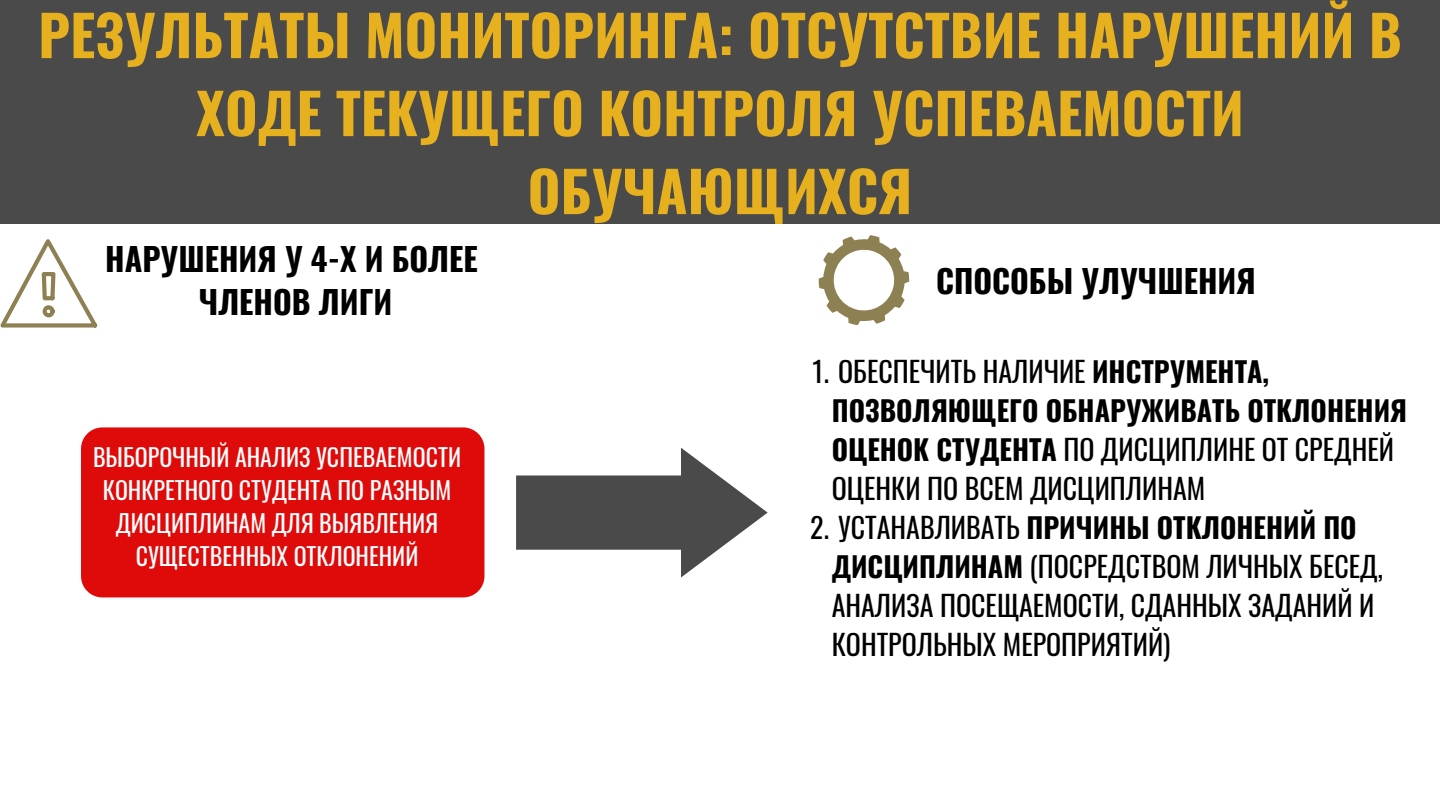
<style>
.page{position:relative;width:1440px;height:810px;background:#fff}
.page>*{position:absolute;margin:0;border:0;box-sizing:border-box;transform-origin:0 0}
.t1{font:700 56px/78px "Oswald";color:#e6b01e;text-align:center}
.t2{font:700 32px/43.7px "Oswald";color:#000;text-align:center}
.t3{font:28px/39px "Oswald";color:#000}
.t4{font:24px/33px "Oswald";color:#fff;text-align:center}
.s1{font-weight:700}
</style>
<div class="page">
<div style="left:0;top:0;width:1440px;height:223px;background:#4a4a4a"></div>
<svg style="left:0;top:239px;width:98px;height:89px"></svg>
<svg style="left:819px;top:235px;width:90px;height:90px"></svg>
<div style="left:81px;top:427px;width:403px;height:171px;background:#df0b0b"></div>
<svg style="left:516px;top:448px;width:252px;height:129px"></svg>
<h1 class="t1" style="left:38px;top:-6px;width:1365px">РЕЗУЛЬТАТЫ МОНИТОРИНГА: ОТСУТСТВИЕ НАРУШЕНИЙ В<br>ХОДЕ ТЕКУЩЕГО КОНТРОЛЯ УСПЕВАЕМОСТИ<br>ОБУЧАЮЩИХСЯ</h1>
<p class="t2" style="left:105px;top:236px;width:374px">НАРУШЕНИЯ У 4-Х И БОЛЕЕ<br>ЧЛЕНОВ ЛИГИ</p>
<p class="t4" style="left:93px;top:440px;width:370px">ВЫБОРОЧНЫЙ АНАЛИЗ УСПЕВАЕМОСТИ<br>КОНКРЕТНОГО СТУДЕНТА ПО РАЗНЫМ<br>ДИСЦИПЛИНАМ ДЛЯ ВЫЯВЛЕНИЯ<br>СУЩЕСТВЕННЫХ ОТКЛОНЕНИЙ</p>
<p class="t2" style="left:936px;top:258px;width:321px">СПОСОБЫ УЛУЧШЕНИЯ</p>
<p class="t3" style="left:832px;top:351px;width:577px;text-indent:-19px">1. ОБЕСПЕЧИТЬ НАЛИЧИЕ <span class="s1">ИНСТРУМЕНТА, ПОЗВОЛЯЮЩЕГО ОБНАРУЖИВАТЬ ОТКЛОНЕНИЯ ОЦЕНОК СТУДЕНТА</span> ПО ДИСЦИПЛИНЕ ОТ СРЕДНЕЙ ОЦЕНКИ ПО ВСЕМ ДИСЦИПЛИНАМ</p>
<p class="t3" style="left:832px;top:507px;width:553px;text-indent:-21px">2. УСТАНАВЛИВАТЬ <span class="s1">ПРИЧИНЫ ОТКЛОНЕНИЙ ПО ДИСЦИПЛИНАМ</span> (ПОСРЕДСТВОМ ЛИЧНЫХ БЕСЕД, АНАЛИЗА ПОСЕЩАЕМОСТИ, СДАННЫХ ЗАДАНИЙ И КОНТРОЛЬНЫХ МЕРОПРИЯТИЙ)</p>
</div>
